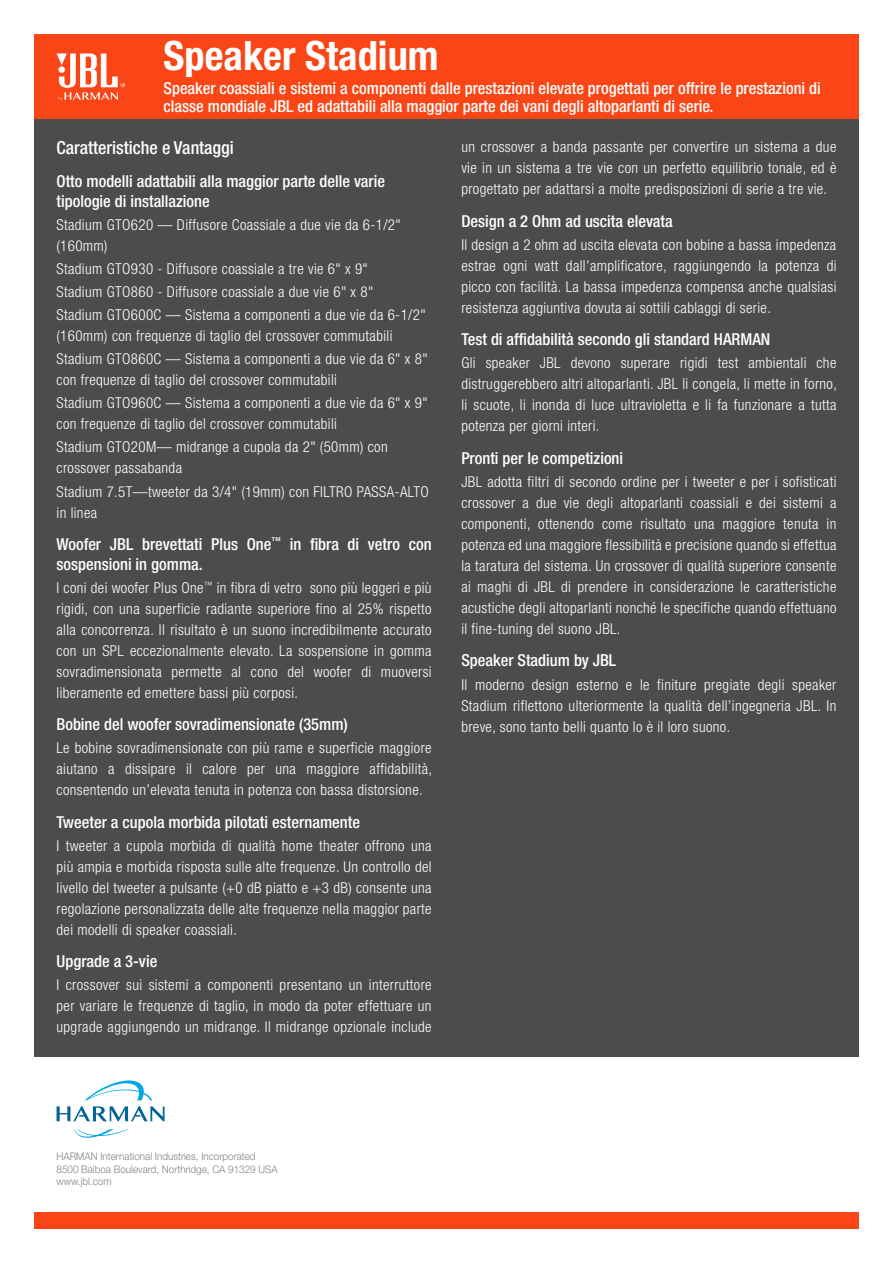
<style>
.page{position:relative;width:893px;height:1263px;background:#fff}
.page>*{position:absolute;margin:0;border:0;box-sizing:border-box;transform-origin:0 0}
.t1{font:700 condensed 40.5px "Helvetica Neue LT Pro";color:#fff}
.t2{font:500 condensed 18px "Helvetica Neue LT Pro";color:#fff}
.t3{font:500 condensed 16.5px/19.6px "Helvetica Neue LT Pro";color:#fff}
.t4{font:300 condensed 15px/21px "Helvetica Neue LT Pro";letter-spacing:.025em;color:#fff;text-align:justify}
.t5{font:300 10.5px "Helvetica Neue LT Pro";color:#808285;scale:.94 1}
</style>
<div class="page">
<div style="left:34px;top:34px;width:825px;height:85px;background:#fa4616"></div>
<div style="left:34px;top:1213px;width:825px;height:16px;background:#fa4616"></div>
<svg style="left:57px;top:53px;width:68px;height:48px"></svg>
<svg style="left:85px;top:1080px;width:67px;height:20px"></svg>
<svg style="left:74px;top:1129px;width:54px;height:9px"></svg>
<svg style="left:57px;top:1106px;width:108px;height:15px"></svg>
<div style="left:34px;top:119px;width:825px;height:938px;background:#4b4c4d"></div>
<p class="t1" style="left:163px;top:31px;width:277px">Speaker Stadium</p>
<p class="t3" style="left:163px;top:79px;width:659px;line-height:18px">Speaker coassiali e sistemi a componenti dalle prestazioni elevate progettati per offrire le prestazioni di classe mondiale JBL ed adattabili alla maggior parte dei vani degli altoparlanti di serie.</p>
<p class="t2" style="left:57px;top:137px;width:179px">Caratteristiche e Vantaggi</p>
<p class="t3" style="left:57px;top:171px;width:330px">Otto modelli adattabili alla maggior parte delle varie tipologie di installazione</p>
<p class="t4" style="left:57px;top:214px;width:346px">Stadium GTO620 — Diffusore Coassiale a due vie da 6-1/2" (160mm)</p>
<p class="t4" style="left:57px;top:258px;width:313px">Stadium GTO930 - Diffusore coassiale a tre vie 6" x 9"</p>
<p class="t4" style="left:57px;top:281px;width:318px">Stadium GTO860 - Diffusore coassiale a due vie 6" x 8"</p>
<p class="t4" style="left:57px;top:304px;width:371px">Stadium GTO600C — Sistema a componenti a due vie da 6-1/2" (160mm) con frequenze di taglio del crossover commutabili</p>
<p class="t4" style="left:57px;top:348px;width:373px">Stadium GTO860C — Sistema a componenti a due vie da 6" x 8" con frequenze di taglio del crossover commutabili</p>
<p class="t4" style="left:57px;top:392px;width:373px">Stadium GTO960C — Sistema a componenti a due vie da 6" x 9" con frequenze di taglio del crossover commutabili</p>
<p class="t4" style="left:57px;top:436px;width:333px">Stadium GTO20M— midrange a cupola da 2" (50mm) con crossover passabanda</p>
<p class="t4" style="left:57px;top:481px;width:374px">Stadium 7.5T—tweeter da 3/4" (19mm) con FILTRO PASSA-ALTO in linea</p>
<p class="t3" style="left:57px;top:534px;width:377px">Woofer JBL brevettati Plus One<sup>™</sup> in fibra di vetro con sospensioni in gomma.</p>
<p class="t4" style="left:57px;top:577px;width:377px">I coni dei woofer Plus One<sup>™</sup> in fibra di vetro sono più leggeri e più rigidi, con una superficie radiante superiore fino al 25% rispetto alla concorrenza. Il risultato è un suono incredibilmente accurato con un SPL eccezionalmente elevato. La sospensione in gomma sovradimensionata permette al cono del woofer di muoversi liberamente ed emettere bassi più corposi.</p>
<p class="t3" style="left:57px;top:714px;width:293px">Bobine del woofer sovradimensionate (35mm)</p>
<p class="t4" style="left:57px;top:737px;width:377px">Le bobine sovradimensionate con più rame e superficie maggiore aiutano a dissipare il calore per una maggiore affidabilità, consentendo un’elevata tenuta in potenza con bassa distorsione.</p>
<p class="t3" style="left:57px;top:812px;width:305px">Tweeter a cupola morbida pilotati esternamente</p>
<p class="t4" style="left:57px;top:835px;width:377px">I tweeter a cupola morbida di qualità home theater offrono una più ampia e morbida risposta sulle alte frequenze. Un controllo del livello del tweeter a pulsante (+0 dB piatto e +3 dB) consente una regolazione personalizzata delle alte frequenze nella maggior parte dei modelli di speaker coassiali.</p>
<p class="t3" style="left:57px;top:951px;width:102px">Upgrade a 3-vie</p>
<p class="t4" style="left:57px;top:974px;width:377px">I crossover sui sistemi a componenti presentano un interruttore per variare le frequenze di taglio, in modo da poter effettuare un upgrade aggiungendo un midrange. Il midrange opzionale include</p>
<p class="t4" style="left:461px;top:136px;width:376px">un crossover a banda passante per convertire un sistema a due vie in un sistema a tre vie con un perfetto equilibrio tonale, ed è progettato per adattarsi a molte predisposizioni di serie a tre vie.</p>
<p class="t3" style="left:461px;top:211px;width:213px">Design a 2 Ohm ad uscita elevata</p>
<p class="t4" style="left:461px;top:234px;width:377px">Il design a 2 ohm ad uscita elevata con bobine a bassa impedenza estrae ogni watt dall’amplificatore, raggiungendo la potenza di picco con facilità. La bassa impedenza compensa anche qualsiasi resistenza aggiuntiva dovuta ai sottili cablaggi di serie.</p>
<p class="t3" style="left:461px;top:329px;width:310px">Test di affidabilità secondo gli standard HARMAN</p>
<p class="t4" style="left:461px;top:352px;width:377px">Gli speaker JBL devono superare rigidi test ambientali che distruggerebbero altri altoparlanti. JBL li congela, li mette in forno, li scuote, li inonda di luce ultravioletta e li fa funzionare a tutta potenza per giorni interi.</p>
<p class="t3" style="left:461px;top:448px;width:163px">Pronti per le competizioni</p>
<p class="t4" style="left:461px;top:471px;width:377px">JBL adotta filtri di secondo ordine per i tweeter e per i sofisticati crossover a due vie degli altoparlanti coassiali e dei sistemi a componenti, ottenendo come risultato una maggiore tenuta in potenza ed una maggiore flessibilità e precisione quando si effettua la taratura del sistema. Un crossover di qualità superiore consente ai maghi di JBL di prendere in considerazione le caratteristiche acustiche degli altoparlanti nonché le specifiche quando effettuano il fine-tuning del suono JBL.</p>
<p class="t3" style="left:461px;top:650px;width:156px">Speaker Stadium by JBL</p>
<p class="t4" style="left:461px;top:674px;width:377px">Il moderno design esterno e le finiture pregiate degli speaker Stadium riflettono ulteriormente la qualità dell’ingegneria JBL. In breve, sono tanto belli quanto lo è il loro suono.</p>
<p class="t5" style="left:57px;top:1150px;width:213px">HARMAN International Industries, Incorporated</p>
<p class="t5" style="left:57px;top:1162px;width:237px">8500 Balboa Boulevard, Northridge, CA 91329 USA</p>
<p class="t5" style="left:57px;top:1175px;width:60px">www.jbl.com</p>
</div>
